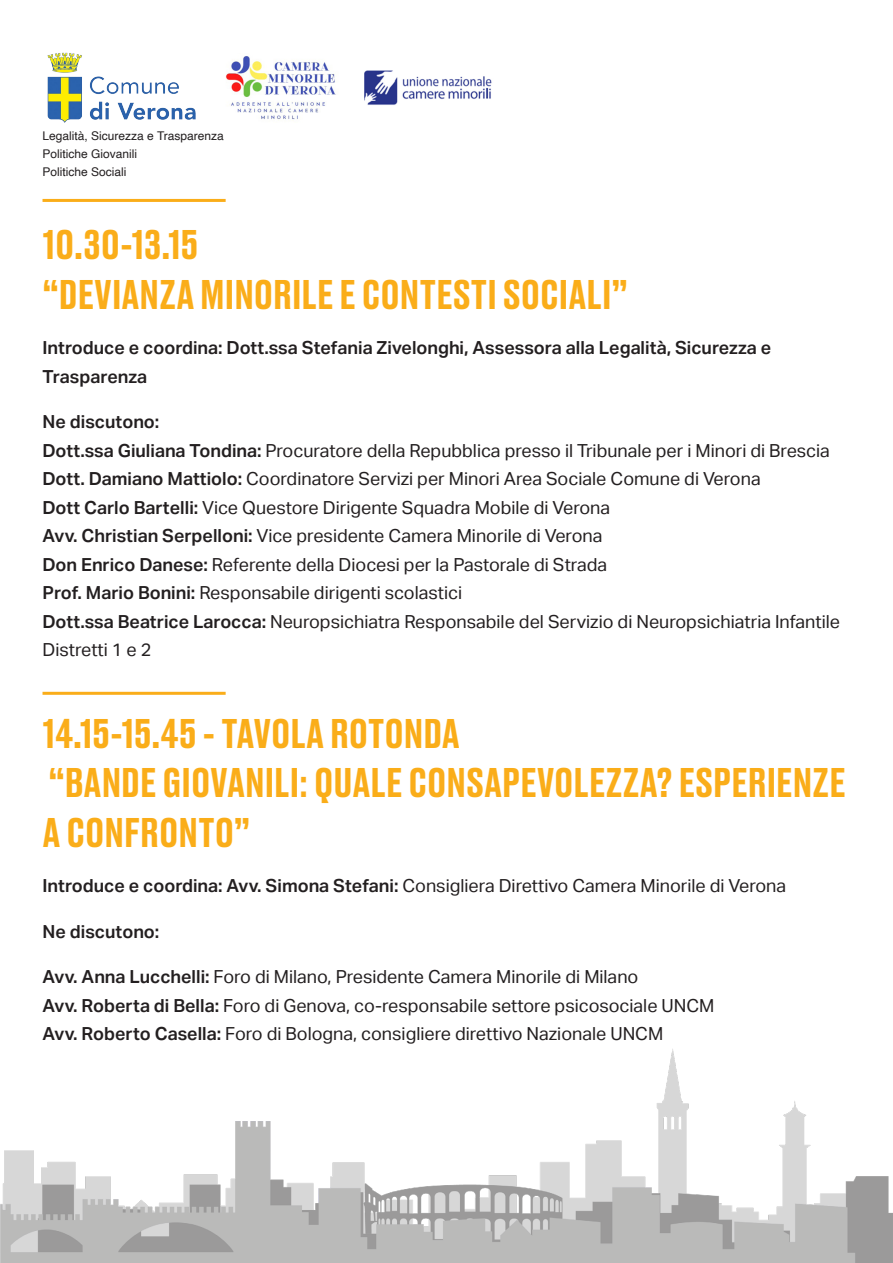
<style>
.page{position:relative;width:893px;height:1263px;background:#fff}
.page>*{position:absolute;margin:0;border:0;box-sizing:border-box;transform-origin:0 0}
.t1{font:500 39px/49.5px "Druk Text Trial";color:#faad19}
.t2{font:18px/28.5px "Aktiv Grotesk";color:#231f20}
.t3{font:600 18px/28.5px "Aktiv Grotesk";color:#231f20}
.t4{font:12px/18px "Helvetica";color:#231f20}
.s1{font-weight:600}
.s2{font-family:"Aktiv Grotesk"}
</style>
<div class="page">
<img style="left:47px;top:52px;width:149px;height:71px">
<img style="left:226px;top:56px;width:110px;height:64px">
<img style="left:365px;top:70px;width:127px;height:35px">
<hr style="left:43px;top:199px;width:183px;height:3px;background:#faad19">
<hr style="left:43px;top:692px;width:183px;height:3px;background:#faad19">
<img style="left:0;top:1049px;width:893px;height:214px">
<p class="t4" style="left:43px;top:127px;width:183px">Legalità, Sicurezza e Trasparenza<br>Politiche Giovanili<br>Politiche Sociali</p>
<p class="t1" style="left:43px;top:224px;width:157px">10.30-13.15</p>
<p class="t1" style="left:43px;top:273px;width:587px">“DEVIANZA MINORILE E CONTESTI SOCIALI”</p>
<p class="t3" style="left:43px;top:334px;width:730px">Introduce e coordina: Dott.ssa Stefania Zivelonghi, Assessora alla Legalità, Sicurezza e<br>Trasparenza</p>
<p class="t3" style="left:43px;top:408px;width:118px">Ne discutono:</p>
<p class="t2" style="left:43px;top:436px;width:789px"><span class="s1">Dott.ssa Giuliana Tondina:</span> Procuratore della Repubblica presso il Tribunale per i Minori di Brescia</p>
<p class="t2" style="left:43px;top:465px;width:720px"><span class="s1">Dott. Damiano Mattiolo:</span> Coordinatore Servizi per Minori Area Sociale Comune di Verona</p>
<p class="t2" style="left:43px;top:493px;width:569px"><span class="s1">Dott Carlo Bartelli:</span> Vice Questore Dirigente Squadra Mobile di Verona</p>
<p class="t2" style="left:43px;top:522px;width:561px"><span class="s1">Avv. Christian Serpelloni:</span> Vice presidente Camera Minorile di Verona</p>
<p class="t2" style="left:43px;top:550px;width:566px"><span class="s1">Don Enrico Danese:</span> Referente della Diocesi per la Pastorale di Strada</p>
<p class="t2" style="left:43px;top:579px;width:421px"><span class="s1">Prof. Mario Bonini:</span> Responsabile dirigenti scolastici</p>
<p class="t2" style="left:43px;top:607px;width:799px"><span class="s1">Dott.ssa Beatrice Larocca:</span> Neuropsichiatra Responsabile del Servizio di Neuropsichiatria Infantile<br>Distretti 1 e 2</p>
<p class="t1" style="left:43px;top:712px;width:419px">14.15-15.45 - TAVOLA ROTONDA</p>
<p class="t1" style="left:43px;top:762px;width:805px">“BANDE GIOVANILI<span class="s2">:</span> QUALE CONSAPEVOLEZZA? ESPERIENZE<br>A CONFRONTO”</p>
<p class="t2" style="left:43px;top:872px;width:745px"><span class="s1">Introduce e coordina: Avv. Simona Stefani:</span> Consigliera Direttivo Camera Minorile di Verona</p>
<p class="t3" style="left:43px;top:917px;width:118px">Ne discutono:</p>
<p class="t2" style="left:43px;top:963px;width:597px"><span class="s1">Avv. Anna Lucchelli:</span> Foro di Milano, Presidente Camera Minorile di Milano</p>
<p class="t2" style="left:43px;top:991px;width:673px"><span class="s1">Avv. Roberta di Bella:</span> Foro di Genova, co-responsabile settore psicosociale UNCM</p>
<p class="t2" style="left:43px;top:1020px;width:622px"><span class="s1">Avv. Roberto Casella:</span> Foro di Bologna, consigliere direttivo Nazionale UNCM</p>
</div>
